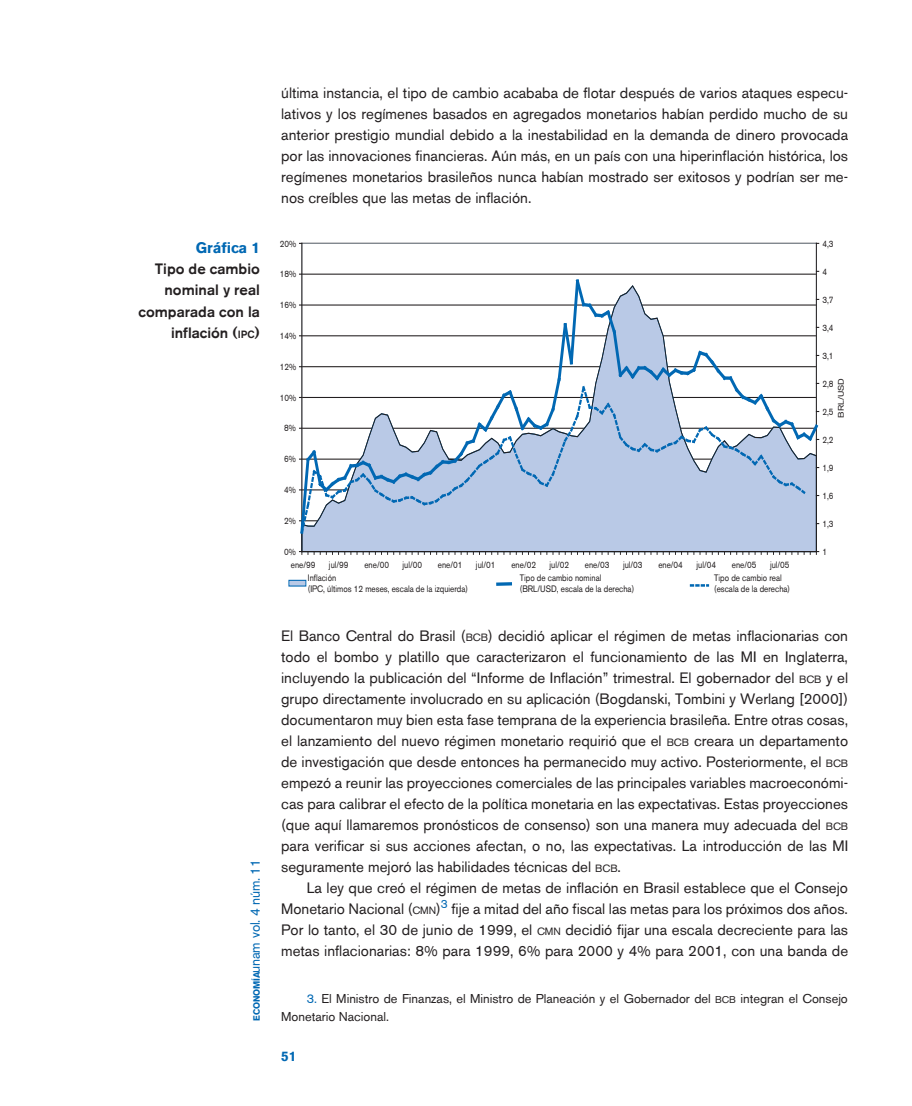
<style>
.page{position:relative;width:912px;height:1106px;background:#fff}
.page>*{position:absolute;margin:0;border:0;box-sizing:border-box;transform-origin:0 0}
.t1{font:15px/21px "Akzidenz Grotesk BE";color:#231f20;text-align:justify}
.t2{font:500 15px/21px "Akzidenz Grotesk BE";color:#231f20;text-align:right}
.t3{font:700 15px "Akzidenz Grotesk BE";color:#0168b3}
.t4{font:13.5px "Akzidenz Grotesk BE";letter-spacing:-.01em;color:#0168b3}
.t5{font:700 13.5px "Akzidenz Grotesk BE";color:#0168b3}
.t6{font:12.75px/18px "Akzidenz Grotesk BE";color:#231f20}
.t7{font:9.3px/11.2px "Akzidenz Grotesk BE";color:#231f20;scale:.86 1}
.t8{font:8.1px "Akzidenz Grotesk BE";color:#231f20;scale:1.16 1}
.s1{font-size:10.5px}
.s2{font-weight:700;font-size:8.85px}
.s3{color:#0168b3}
.s4{font-size:9.75px}
</style>
<div class="page">
<hr style="left:302px;top:243px;width:514px;height:1px;background:#878f96">
<div style="left:302px;top:535px;width:515px;height:16px;background:#b9c9e6"></div>
<hr style="left:301px;top:243px;width:1px;height:308px;background:#231f20">
<hr style="left:302px;top:551px;width:514px;height:1px;background:#231f20">
<svg style="left:299px;top:551px;width:9px;height:3px"></svg>
<svg style="left:314px;top:552px;width:43px;height:2px"></svg>
<svg style="left:363px;top:552px;width:49px;height:2px"></svg>
<svg style="left:418px;top:552px;width:43px;height:2px"></svg>
<svg style="left:467px;top:552px;width:49px;height:2px"></svg>
<svg style="left:522px;top:552px;width:43px;height:2px"></svg>
<svg style="left:571px;top:552px;width:49px;height:2px"></svg>
<svg style="left:626px;top:552px;width:43px;height:2px"></svg>
<svg style="left:675px;top:552px;width:43px;height:2px"></svg>
<svg style="left:724px;top:552px;width:49px;height:2px"></svg>
<hr style="left:815px;top:243px;width:1px;height:308px;background:#231f20">
<svg style="left:779px;top:551px;width:39px;height:3px"></svg>
<svg style="left:299px;top:271px;width:520px;height:264px"></svg>
<div style="left:289px;top:580px;width:17px;height:6px;background:#b9c9e6"></div>
<div style="left:288px;top:580px;width:18px;height:6px;border:1px solid #0168b3"></div>
<svg style="left:497px;top:582px;width:13px;height:3px"></svg>
<svg style="left:690px;top:584px;width:17px;height:2px"></svg>
<p class="t3" style="left:196px;top:239px;width:66px">Gráfica 1</p>
<p class="t2" style="left:138px;top:259px;width:123px">Tipo de cambio nominal y real comparada con la inflación (<span class="s1">IPC</span>)</p>
<p class="t4" style="left:247px;top:1020px;width:163px;rotate:-90deg"><span class="s2">ECONOMÍA</span>unam vol. 4 núm. 11</p>
<p class="t1" style="left:281px;top:82px;width:568px">última instancia, el tipo de cambio acababa de flotar después de varios ataques especu&shy;lativos y los regímenes basados en agregados monetarios habían perdido mucho de su anterior prestigio mundial debido a la inestabilidad en la demanda de dinero provocada por las innovaciones financieras. Aún más, en un país con una hiperinflación histórica, los regímenes monetarios brasileños nunca habían mostrado ser exitosos y podrían ser me&shy;nos creíbles que las metas de inflación.</p>
<p class="t7" style="left:279px;top:238px;width:21px">20%</p>
<p class="t7" style="left:279px;top:268px;width:21px">18%</p>
<p class="t7" style="left:279px;top:299px;width:21px">16%</p>
<p class="t7" style="left:279px;top:330px;width:21px">14%</p>
<p class="t7" style="left:279px;top:361px;width:21px">12%</p>
<p class="t7" style="left:279px;top:392px;width:21px">10%</p>
<p class="t7" style="left:284px;top:422px;width:15px">8%</p>
<p class="t7" style="left:284px;top:453px;width:15px">6%</p>
<p class="t7" style="left:284px;top:484px;width:15px">4%</p>
<p class="t7" style="left:284px;top:515px;width:15px">2%</p>
<p class="t7" style="left:284px;top:546px;width:15px">0%</p>
<p class="t7" style="left:291px;top:559px;width:30px">ene/99</p>
<p class="t7" style="left:329px;top:559px;width:24px">jul/99</p>
<p class="t7" style="left:364px;top:559px;width:30px">ene/00</p>
<p class="t7" style="left:402px;top:559px;width:24px">jul/00</p>
<p class="t7" style="left:438px;top:559px;width:30px">ene/01</p>
<p class="t7" style="left:476px;top:559px;width:24px">jul/01</p>
<p class="t7" style="left:511px;top:559px;width:30px">ene/02</p>
<p class="t7" style="left:549px;top:559px;width:24px">jul/02</p>
<p class="t7" style="left:584px;top:559px;width:30px">ene/03</p>
<p class="t7" style="left:622px;top:559px;width:24px">jul/03</p>
<p class="t7" style="left:658px;top:559px;width:30px">ene/04</p>
<p class="t7" style="left:696px;top:559px;width:24px">jul/04</p>
<p class="t7" style="left:731px;top:559px;width:30px">ene/05</p>
<p class="t7" style="left:769px;top:559px;width:24px">jul/05</p>
<p class="t7" style="left:308px;top:572px;width:188px">Inflación<br>(IPC, últimos 12 meses, escala de la izquierda)</p>
<p class="t7" style="left:519px;top:572px;width:134px">Tipo de cambio nominal (BRL/USD, escala de la derecha)</p>
<p class="t7" style="left:714px;top:572px;width:90px">Tipo de cambio real (escala de la derecha)</p>
<p class="t7" style="left:822px;top:238px;width:15px">4,3</p>
<p class="t7" style="left:822px;top:266px;width:7px">4</p>
<p class="t7" style="left:822px;top:294px;width:15px">3,7</p>
<p class="t7" style="left:822px;top:322px;width:15px">3,4</p>
<p class="t7" style="left:822px;top:350px;width:15px">3,1</p>
<p class="t8" style="left:835px;top:418px;width:36px;rotate:-90deg">BRL/USD</p>
<p class="t7" style="left:822px;top:378px;width:15px">2,8</p>
<p class="t7" style="left:822px;top:406px;width:15px">2,5</p>
<p class="t7" style="left:822px;top:434px;width:15px">2,2</p>
<p class="t7" style="left:822px;top:462px;width:15px">1,9</p>
<p class="t7" style="left:822px;top:490px;width:15px">1,6</p>
<p class="t7" style="left:822px;top:518px;width:15px">1,3</p>
<p class="t7" style="left:822px;top:546px;width:7px">1</p>
<p class="t1" style="left:281px;top:625px;width:568px">El Banco Central do Brasil (<span class="s1">BCB</span>) decidió aplicar el régimen de metas inflacionarias con todo el bombo y platillo que caracterizaron el funcionamiento de las MI en Inglaterra, incluyendo la publicación del “Informe de Inflación” trimestral. El gobernador del <span class="s1">BCB</span> y el grupo directamente involucrado en su aplicación (Bogdanski, Tombini y Werlang [2000]) documentaron muy bien esta fase temprana de la experiencia brasileña. Entre otras cosas, el lanzamiento del nuevo régimen monetario requirió que el <span class="s1">BCB</span> creara un departamento de investigación que desde entonces ha permanecido muy activo. Posteriormente, el <span class="s1">BCB </span>empezó a reunir las proyecciones comerciales de las principales variables macroeconómi&shy;cas para calibrar el efecto de la política monetaria en las expectativas. Estas proyecciones (que aquí llamaremos pronósticos de consenso) son una manera muy adecuada del <span class="s1">BCB </span>para verificar si sus acciones afectan, o no, las expectativas. La introducción de las MI seguramente mejoró las habilidades técnicas del <span class="s1">BCB</span>.</p>
<p class="t1" style="left:281px;top:877px;width:568px;text-indent:26px">La ley que creó el régimen de metas de inflación en Brasil establece que el Consejo Monetario Nacional (<span class="s1">CMN</span>)<sup>3</sup> fije a mitad del año fiscal las metas para los próximos dos años.<br>Por lo tanto, el 30 de junio de 1999, el <span class="s1">CMN</span> decidió fijar una escala decreciente para las metas inflacionarias: 8% para 1999, 6% para 2000 y 4% para 2001, con una banda de</p>
<p class="t6" style="left:281px;top:989px;width:568px;text-indent:26px"><span class="s3">3.</span> El Ministro de Finanzas, el Ministro de Planeación y el Gobernador del <span class="s4">BCB</span> integran el Consejo<br>Monetario Nacional.</p>
<p class="t5" style="left:281px;top:1048px;width:17px">51</p>
</div>
